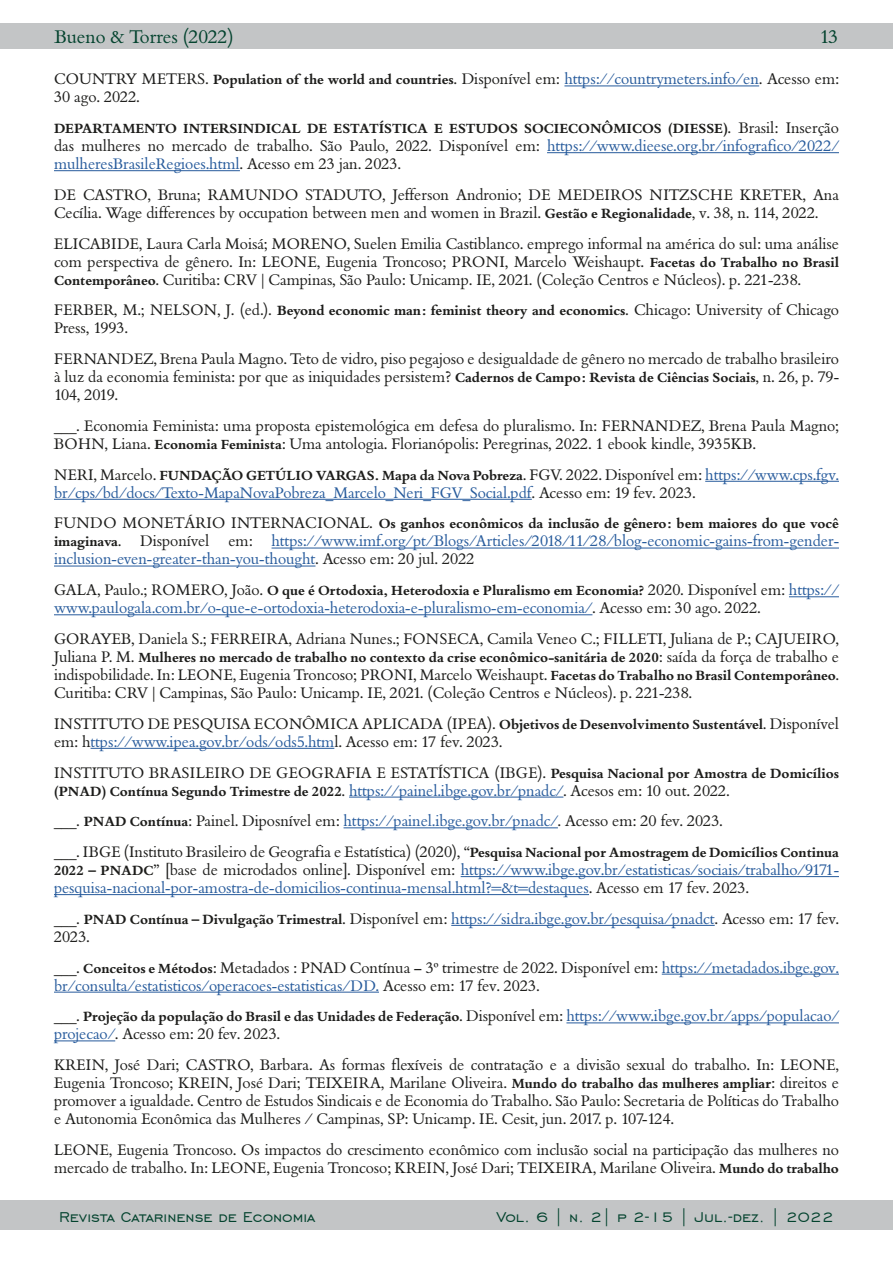
<style>
.page{position:relative;width:893px;height:1263px;background:#fff}
.page>*{position:absolute;margin:0;border:0;box-sizing:border-box;transform-origin:0 0}
.t1{font:18px "Engravers Gothic BT";color:#03432e}
.t2{font:18px "Bembo BQ";color:#03432e}
.t3{font:15px/18px "Bembo BQ";color:#1d1d1b}
.t4{font:700 15px/18px "Bembo Book MT Std";color:#1d1d1b}
.t5{font:15px/18px "Bembo BQ";color:#275b9c}
.t6{font:15px "Bembo BQ";letter-spacing:.02em;color:#1d1d1b}
.s1{font-family:"Bembo Book MT Std";font-weight:700}
.s2{color:#275b9c}
.s3{font-family:"Bembo BQ";font-weight:400}
.s4{font-family:"Bembo BQ";font-weight:400;color:#275b9c}
.s5{color:#1d1d1b}
.s6{font-family:"Bembo Book MT Std";font-weight:700;color:#1d1d1b}
.s7{font-family:"Times New Roman"}
</style>
<div class="page">
<div style="left:0;top:23px;width:893px;height:26px;background:#c3c5c6"></div>
<div style="left:0;top:1200px;width:893px;height:30px;background:#c3c5c6"></div>
<hr style="left:564px;top:86px;width:195px;height:1px;background:#275b9c">
<hr style="left:547px;top:152px;width:292px;height:1px;background:#275b9c">
<hr style="left:54px;top:170px;width:186px;height:1px;background:#275b9c">
<hr style="left:705px;top:481px;width:134px;height:1px;background:#275b9c">
<hr style="left:54px;top:499px;width:478px;height:1px;background:#275b9c">
<hr style="left:272px;top:548px;width:567px;height:1px;background:#275b9c">
<hr style="left:54px;top:566px;width:261px;height:1px;background:#275b9c">
<hr style="left:789px;top:596px;width:50px;height:1px;background:#275b9c">
<hr style="left:54px;top:614px;width:538px;height:1px;background:#275b9c">
<hr style="left:91px;top:748px;width:243px;height:1px;background:#275b9c">
<hr style="left:349px;top:797px;width:214px;height:1px;background:#275b9c">
<hr style="left:344px;top:827px;width:214px;height:1px;background:#275b9c">
<hr style="left:461px;top:876px;width:378px;height:1px;background:#275b9c">
<hr style="left:54px;top:894px;width:535px;height:1px;background:#275b9c">
<hr style="left:451px;top:925px;width:264px;height:1px;background:#275b9c">
<hr style="left:662px;top:974px;width:177px;height:1px;background:#275b9c">
<hr style="left:54px;top:992px;width:325px;height:1px;background:#275b9c">
<hr style="left:566px;top:1022px;width:273px;height:1px;background:#275b9c">
<hr style="left:54px;top:1040px;width:61px;height:1px;background:#275b9c">
<p class="t2" style="left:55px;top:27px;width:180px">Bueno &amp; Torres (2022)</p>
<p class="t2" style="left:820px;top:27px;width:20px">13</p>
<p class="t3" style="left:54px;top:71px;width:786px">COUNTRY METERS. <span class="s1">Population of the world and countries</span>. Disponível em: <span class="s2">https://countrymeters.info/en</span>. Acesso em:<br>30 ago. 2022.</p>
<p class="t4" style="left:54px;top:119px;width:786px">DEPARTAMENTO INTERSINDICAL DE ESTATÍSTICA E ESTUDOS SOCIECONÔMICOS (DIESSE)<span class="s3">. Brasil: Inserção</span></p>
<p class="t3" style="left:54px;top:138px;width:786px">das mulheres no mercado de trabalho. São Paulo, 2022. Disponível em: <span class="s2">https://www.dieese.org.br/infografico/2022/ mulheresBrasileRegioes.html</span>. Acesso em 23 jan. 2023.</p>
<p class="t3" style="left:54px;top:186px;width:786px">DE CASTRO, Bruna; RAMUNDO STADUTO, Jefferson Andronio; DE MEDEIROS NITZSCHE KRETER, Ana<br>Cecília. Wage differences by occupation between men and women in Brazil. <span class="s1">Gestão e Regionalidade</span>, v. 38, n. 114, 2022.</p>
<p class="t3" style="left:54px;top:235px;width:786px;text-align:justify">ELICABIDE, Laura Carla Moisá; MORENO, Suelen Emilia Castiblanco. emprego informal na américa do sul: uma análise com perspectiva de gênero. In: LEONE, Eugenia Troncoso; PRONI, Marcelo Weishaupt. <span class="s1">Facetas do Trabalho no Brasil Contemporâneo</span>. Curitiba: CRV | Campinas, São Paulo: Unicamp. IE, 2021. (Coleção Centros e Núcleos). p. 221-238.</p>
<p class="t3" style="left:54px;top:302px;width:786px">FERBER, M.; NELSON, J. (ed.). <span class="s1">Beyond economic man: feminist theory and economics</span>. Chicago: University of Chicago<br>Press, 1993.</p>
<p class="t3" style="left:54px;top:351px;width:786px;text-align:justify">FERNANDEZ, Brena Paula Magno. Teto de vidro, piso pegajoso e desigualdade de gênero no mercado de trabalho brasileiro à luz da economia feminista: por que as iniquidades persistem? <span class="s1">Cadernos de Campo: Revista de Ciências Sociais</span>, n. 26, p. 79- 104, 2019.</p>
<p class="t3" style="left:54px;top:417px;width:786px">___. Economia Feminista: uma proposta epistemológica em defesa do pluralismo. In: FERNANDEZ, Brena Paula Magno;<br>BOHN, Liana. <span class="s1">Economia Feminista</span>: Uma antologia. Florianópolis: Peregrinas, 2022. 1 ebook kindle, 3935KB.</p>
<p class="t4" style="left:54px;top:465px;width:786px"><span class="s3">NERI, Marcelo.</span> FUNDAÇÃO GETÚLIO VARGAS. Mapa da Nova Pobreza<span class="s3">. FGV. 2022. Disponível em:</span> <span class="s4">https://www.cps.fgv.</span></p>
<p class="t5" style="left:54px;top:484px;width:643px">br/cps/bd/docs/Texto-MapaNovaPobreza_Marcelo_Neri_FGV_Social.pdf<span class="s5">. Acesso em: 19 fev. 2023.</span></p>
<p class="t4" style="left:54px;top:514px;width:786px"><span class="s3">FUNDO MONETÁRIO INTERNACIONAL.</span> Os ganhos econômicos da inclusão de gênero: bem maiores do que você imaginava<span class="s3">.</span></p>
<p class="t5" style="left:54px;top:533px;width:786px;text-indent:218px">https://www.imf.org/pt/Blogs/Articles/2018/11/28/blog-economic-gains-from-gender&shy;inclusion-even-greater-than-you-thought<span class="s5">. Acesso em: 20 jul. 2022</span></p>
<p class="t4" style="left:54px;top:581px;width:786px"><span class="s3">GALA, Paulo.; ROMERO, João.</span> O que é Ortodoxia, Heterodoxia e Pluralismo em Economia? <span class="s3">2020. Disponível em:</span> <span class="s4">https://</span></p>
<p class="t3" style="left:54px;top:593px;width:786px;line-height:30.8px"><span class="s2">www.paulogala.com.br/o-que-e-ortodoxia-heterodoxia-e-pluralismo-em-economia/</span>. Acesso em: 30 ago. 2022.<br>GORAYEB, Daniela S.; FERREIRA, Adriana Nunes.; FONSECA, Camila Veneo C.; FILLETI, Juliana de P.; CAJUEIRO,</p>
<p class="t4" style="left:54px;top:648px;width:786px"><span class="s3">Juliana P. M.</span> Mulheres no mercado de trabalho no contexto da crise econômico-sanitária de 2020<span class="s3">: saída da força de trabalho e</span></p>
<p class="t3" style="left:54px;top:666px;width:786px">indispobilidade. In: LEONE, Eugenia Troncoso; PRONI, Marcelo Weishaupt. <span class="s1">Facetas do Trabalho no Brasil Contemporâneo</span>.<br>Curitiba: CRV | Campinas, São Paulo: Unicamp. IE, 2021. (Coleção Centros e Núcleos). p. 221-238.</p>
<p class="t3" style="left:54px;top:715px;width:786px">INSTITUTO DE PESQUISA ECONÔMICA APLICADA (IPEA). <span class="s1">Objetivos de Desenvolvimento Sustentável</span>. Disponível em: h<span class="s2">ttps://www.ipea.gov.br/ods/ods5.htm</span>l. Acesso em: 17 fev. 2023.</p>
<p class="t6" style="left:54px;top:764px;width:786px">INSTITUTO BRASILEIRO DE GEOGRAFIA E ESTATÍSTICA (IBGE). <span class="s1">Pesquisa Nacional por Amostra de Domicílios</span></p>
<p class="t4" style="left:54px;top:781px;width:677px">(PNAD) Contínua Segundo Trimestre de 2022<span class="s3">.</span> <span class="s4">https://painel.ibge.gov.br/pnadc/</span><span class="s3">. Acesos em: 10 out. 2022.</span></p>
<p class="t3" style="left:54px;top:806px;width:786px;line-height:30.8px">___. <span class="s1">PNAD Contínua</span>: Painel. Diposnível em: <span class="s2">https://painel.ibge.gov.br/pnadc/</span>. Acesso em: 20 fev. 2023.<br>___. IBGE (Instituto Brasileiro de Geografia e Estatística) (2020), “<span class="s1">Pesquisa Nacional por Amostragem de Domicílios Continua</span></p>
<p class="t5" style="left:54px;top:861px;width:786px"><span class="s6">2022 – PNADC</span><span class="s5">” [base de microdados online]. Disponível em:</span> https://www.ibge.gov.br/estatisticas/sociais/trabalho/9171- pesquisa-nacional-por-amostra-de-domicilios-continua-mensal.html?=&amp;t=destaques<span class="s5">. Acesso em 17 fev. 2023.</span></p>
<p class="t5" style="left:54px;top:910px;width:786px"><span class="s5">___.</span> <span class="s6">PNAD Contínua – Divulgação Trimestral</span><span class="s5">. Disponível em:</span> https://sidra.ibge.gov.br/pesquisa/pnadct<span class="s5">. Acesso em: 17 fev.<br>2023.</span></p>
<p class="t3" style="left:54px;top:959px;width:786px">___. <span class="s1">Conceitos e Métodos</span>: Metadados : PNAD Contínua – 3<span class="s7">º</span> trimestre de 2022. Disponível em: <span class="s2">https://metadados.ibge.gov. br/consulta/estatisticos/operacoes-estatisticas/DD.</span> Acesso em: 17 fev. 2023.</p>
<p class="t4" style="left:54px;top:1007px;width:786px"><span class="s3">___.</span> Projeção da população do Brasil e das Unidades de Federação<span class="s3">. Disponível em:</span> <span class="s4">https://www.ibge.gov.br/apps/populacao/</span></p>
<p class="t3" style="left:54px;top:1019px;width:786px;line-height:30.8px"><span class="s2">projecao/</span>. Acesso em: 20 fev. 2023.<br>KREIN, José Dari; CASTRO, Barbara. As formas flexíveis de contratação e a divisão sexual do trabalho. In: LEONE,</p>
<p class="t3" style="left:54px;top:1074px;width:786px;text-align:justify">Eugenia Troncoso; KREIN, José Dari; TEIXEIRA, Marilane Oliveira. <span class="s1">Mundo do trabalho das mulheres ampliar</span>: direitos e promover a igualdade. Centro de Estudos Sindicais e de Economia do Trabalho. São Paulo: Secretaria de Políticas do Trabalho e Autonomia Econômica das Mulheres / Campinas, SP: Unicamp. IE. Cesit, jun. 2017. p. 107-124.</p>
<p class="t3" style="left:54px;top:1141px;width:786px">LEONE, Eugenia Troncoso. Os impactos do crescimento econômico com inclusão social na participação das mulheres no mercado de trabalho. In: LEONE, Eugenia Troncoso; KREIN, José Dari; TEIXEIRA, Marilane Oliveira. <span class="s1">Mundo do trabalho</span></p>
<p class="t3" style="left:140px;top:533px;width:71px">Disponível</p>
<p class="t3" style="left:228px;top:533px;width:26px">em:</p>
<p class="t1" style="left:59px;top:1207px;width:258px">Revista Catarinense de Economia</p>
<p class="t1" style="left:496px;top:1207px;width:339px">Vol. 6 | n. 2| p 2-15 | Jul.-dez. | 2022</p>
</div>
